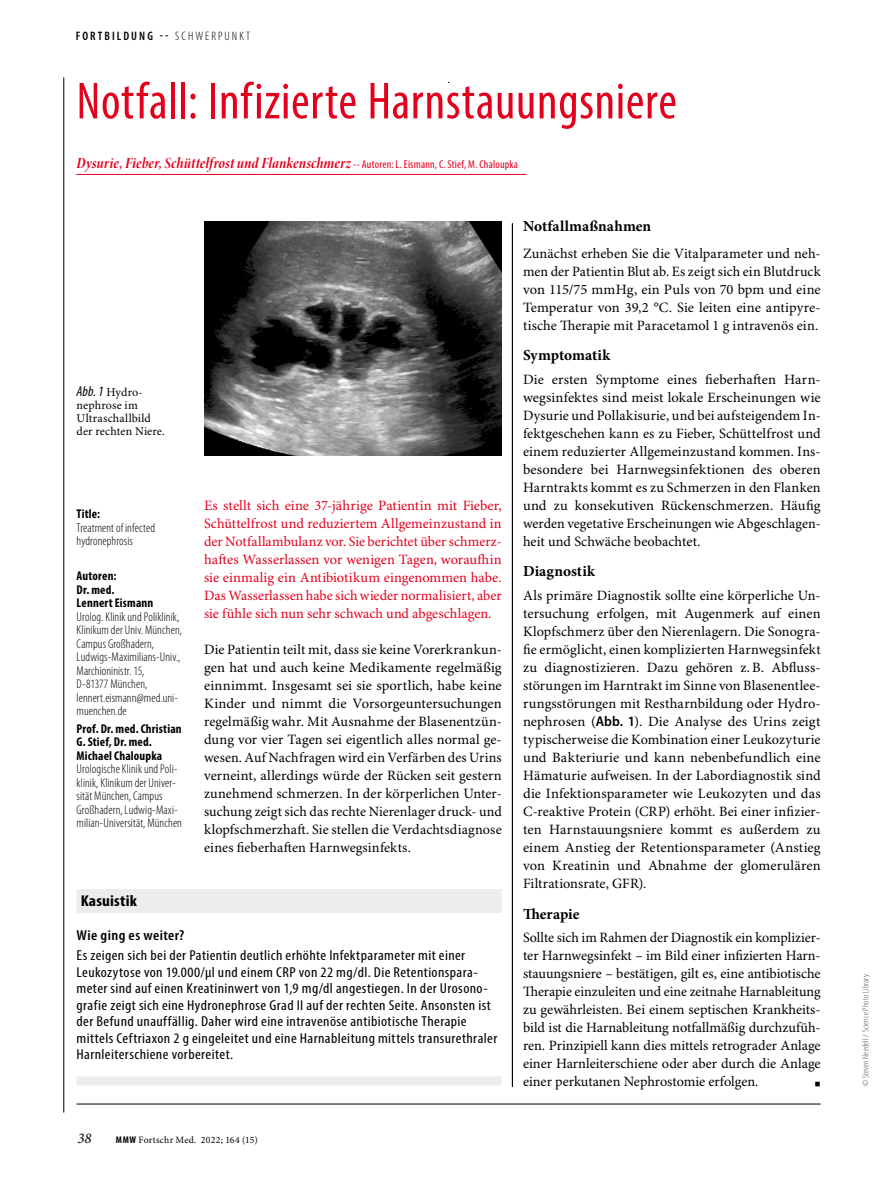
<style>
.page{position:relative;width:893px;height:1187px;background:#fff}
.page>*{position:absolute;margin:0;border:0;box-sizing:border-box;transform-origin:0 0}
.Title_kleinrot{font:condensed 52.5px "Myriad Pro";letter-spacing:.015em;color:#e3001d}
.SuperTitle_1rot{font:15.75px "Minion Pro Bold Cn It Disp";letter-spacing:.005em;color:#e3001d}
.Box_Heading_Kasuisti{font:700 condensed 15.75px "Myriad Pro";letter-spacing:.01em;color:#000;scale:1.1 1}
.SectionHeading_1_x{font:700 15.3px "Minion Pro";color:#000}
.t1{font:italic 14.85px "Minion Pro";color:#000}
.Para_Box_Linie{font:condensed 14.4px/16.5px "Myriad Pro";letter-spacing:.025em;color:#000;scale:1.1 1}
.Box_SectionHeading_x{font:600 condensed 14.4px "Myriad Pro";letter-spacing:.03em;color:#000;scale:1.1 1}
.Para_x{font:14.25px/18px "Minion Pro";letter-spacing:.005em;color:#000;text-align:justify}
.Trailer_kleinrot{font:14.25px/18px "Minion Pro";color:#e3001d;text-align:justify}
.Para_Box_Author_Appe{font:300 condensed 12.75px/13.5px "Myriad Pro";letter-spacing:.005em;color:#000}
.Para_Box_Author_Name{font:700 condensed 12.75px/13.5px "Myriad Pro";letter-spacing:.015em;color:#000}
.Title_English{font:300 condensed 12.75px/13.5px "Myriad Pro";letter-spacing:.005em;color:#000}
.Box_Heading_Author{font:700 condensed 12.75px "Myriad Pro";letter-spacing:.015em;color:#000}
.NoXML_Title{font:700 condensed 12.75px "Myriad Pro";letter-spacing:.01em;color:#000}
.t2{font:600 condensed 12.3px "Myriad Pro";letter-spacing:.165em;color:#000}
.Image_Caption_Abbnum{font:12px/12.8px "Minion Pro";letter-spacing:.01em;color:#000}
.Para_x-2{font:10.5px "Arial Unicode MS";color:#000}
.t3{font:9.75px "Minion Pro";letter-spacing:.025em;color:#000}
.Image_Source_x{font:300 condensed 9px "Myriad Pro";letter-spacing:.02em;color:#565655}
.s1{font-weight:300}
.s2{font-family:"Myriad Pro";font-stretch:condensed;font-size:11.4px}
.s3{font-family:"Myriad Pro";font-style:italic;font-stretch:condensed;font-size:14.25px}
.s4{font-family:"Myriad Pro";font-weight:700;font-stretch:condensed}
.s5{font-family:"Myriad Pro";font-weight:600;font-stretch:semi-condensed}
</style>
<div class="page">
<hr style="left:77px;top:1103px;width:744px;height:1px;background:#000">
<hr style="left:64px;top:77px;width:1px;height:1035px;background:#000">
<hr style="left:512px;top:223px;width:1px;height:863px;background:#000">
<hr style="left:77px;top:174px;width:449px;height:1px;background:#e3001d">
<img style="left:204px;top:221px;width:298px;height:234px">
<div style="left:77px;top:889px;width:425px;height:24px;background:#ececec"></div>
<div style="left:77px;top:1076px;width:425px;height:9px;background:#ececec"></div>
<p class="t2" style="left:76px;top:29px;width:176px">FORTBILDUNG -- <span class="s1">SCHWERPUNKT</span></p>
<p class="Title_kleinrot" style="left:77px;top:69px;width:602px">Notfall: Infizierte Harnstauungsniere</p>
<p class="SuperTitle_1rot" style="left:77px;top:152px;width:443px">Dysurie, Fieber, Schüttelfrost und Flankenschmerz <span class="s2">-- Autoren: L. Eismann, C. Stief, M. Chaloupka</span></p>
<p class="Image_Caption_Abbnum" style="left:77px;top:386px;width:90px"><span class="s3">Abb. 1</span> Hydro&shy;nephrose im<br>Ultraschallbild der rechten Niere.</p>
<p class="NoXML_Title" style="left:77px;top:506px;width:25px">Title:</p>
<p class="Title_English" style="left:77px;top:521px;width:80px">Treatment of infected hydronephrosis</p>
<p class="Box_Heading_Author" style="left:77px;top:568px;width:41px">Autoren:</p>
<p class="Para_Box_Author_Name" style="left:77px;top:582px;width:78px">Dr. med.<br>Lennert Eismann</p>
<p class="Para_Box_Author_Appe" style="left:77px;top:610px;width:107px">Urolog. Klinik und Poliklinik,<br>Klinikum der Univ. München,<br>Campus Großhadern,<br>Ludwigs-Maximilians-Univ.,<br>Marchioninistr. 15,<br>D-81377 München, lennert.eismann@med.uni&shy;muenchen.de</p>
<p class="Para_Box_Author_Name" style="left:77px;top:721px;width:107px">Prof. Dr. med. Christian<br>G. Stief, Dr. med.<br>Michael Chaloupka</p>
<p class="Para_Box_Author_Appe" style="left:77px;top:762px;width:107px">Urologische Klinik und Poli&shy;klinik, Klinikum der Univer&shy;sität München, Campus<br>Großhadern, Ludwig-Maxi&shy;milian-Universität, München</p>
<p class="Trailer_kleinrot" style="left:204px;top:496px;width:299px">Es stellt sich eine 37-jährige Patientin mit Fieber, Schüttelfrost und reduziertem Allgemeinzustand in der Notfallambulanz vor. Sie berichtet über schmerz&shy;haftes Wasserlassen vor wenigen Tagen, woraufhin sie einmalig ein Antibiotikum eingenommen habe.<br>Das Wasserlassen habe sich wieder normalisiert, aber sie fühle sich nun sehr schwach und abgeschlagen.</p>
<p class="Para_x" style="left:204px;top:640px;width:299px">Die Patientin teilt mit, dass sie keine Vorerkrankun&shy;gen hat und auch keine Medikamente regelmäßig einnimmt. Insgesamt sei sie sportlich, habe keine Kinder und nimmt die Vorsorgeuntersuchungen regelmäßig wahr. Mit Ausnahme der Blasenentzün&shy;dung vor vier Tagen sei eigentlich alles normal ge&shy;wesen. Auf Nachfragen wird ein Verfärben des Urins verneint, allerdings würde der Rücken seit gestern zunehmend schmerzen. In der körperlichen Unter&shy;suchung zeigt sich das rechte Nierenlager druck- und klopfschmerzhaft. Sie stellen die Verdachtsdiagnose eines fieberhaften Harnwegsinfekts.</p>
<p class="Box_Heading_Kasuisti" style="left:81px;top:890px;width:53px">Kasuistik</p>
<p class="Box_SectionHeading_x" style="left:77px;top:926px;width:99px">Wie ging es weiter?</p>
<p class="Para_Box_Linie" style="left:77px;top:947px;width:384px">Es zeigen sich bei der Patientin deutlich erhöhte Infektparameter mit einer Leukozytose von 19.000/μl und einem CRP von 22 mg/dl. Die Retentionspara&shy;meter sind auf einen Kreatininwert von 1,9 mg/dl angestiegen. In der Urosono&shy;grafie zeigt sich eine Hydronephrose Grad II auf der rechten Seite. Ansonsten ist der Befund unauffällig. Daher wird eine intravenöse antibiotische Therapie mittels Ceftriaxon 2 g eingeleitet und eine Harnableitung mittels transurethraler Harnleiterschiene vorbereitet.</p>
<p class="t1" style="left:77px;top:1129px;width:16px">38</p>
<p class="t3" style="left:116px;top:1133px;width:143px"><span class="s4">MMW</span> Fortschr Med. 2022; 164 (15)</p>
<p class="SectionHeading_1_x" style="left:523px;top:217px;width:130px">Notfallmaßnahmen</p>
<p class="Para_x" style="left:523px;top:244px;width:299px">Zunächst erheben Sie die Vitalparameter und neh&shy;men der Patientin Blut ab. Es zeigt sich ein Blutdruck von 115/75 mmHg, ein Puls von 70 bpm und eine Temperatur von 39,2 °C. Sie leiten eine antipyre&shy;tische Therapie mit Paracetamol 1 g intravenös ein.</p>
<p class="SectionHeading_1_x" style="left:523px;top:346px;width:89px">Symptomatik</p>
<p class="Para_x" style="left:523px;top:370px;width:299px">Die ersten Symptome eines fieberhaften Harn&shy;wegsinfektes sind meist lokale Erscheinungen wie Dysurie und Pollakisurie, und bei aufsteigendem In&shy;fektgeschehen kann es zu Fieber, Schüttelfrost und einem reduzierter Allgemeinzustand kommen. Ins&shy;besondere bei Harnwegsinfektionen des oberen Harntrakts kommt es zu Schmerzen in den Flanken und zu konsekutiven Rückenschmerzen. Häufig werden vegetative Erscheinungen wie Abgeschlagen&shy;heit und Schwäche beobachtet.</p>
<p class="SectionHeading_1_x" style="left:523px;top:562px;width:74px">Diagnostik</p>
<p class="Para_x" style="left:523px;top:586px;width:299px">Als primäre Diagnostik sollte eine körperliche Un&shy;tersuchung erfolgen, mit Augenmerk auf einen Klopfschmerz über den Nierenlagern. Die Sonogra&shy;fie ermöglicht, einen komplizierten Harnwegsinfekt zu diagnostizieren. Dazu gehören z.B. Abfluss&shy;störungen im Harntrakt im Sinne von Blasenentlee&shy;rungsstörungen mit Restharnbildung oder Hydro&shy;nephrosen (<span class="s5">Abb. 1</span>). Die Analyse des Urins zeigt typischerweise die Kombination einer Leukozyturie und Bakteriurie und kann nebenbefundlich eine Hämaturie aufweisen. In der Labordiagnostik sind die Infektionsparameter wie Leukozyten und das C-reaktive Protein (CRP) erhöht. Bei einer infizier&shy;ten Harnstauungsniere kommt es außerdem zu einem Anstieg der Retentionsparameter (Anstieg von Kreatinin und Abnahme der glomerulären Filtrationsrate, GFR).</p>
<p class="SectionHeading_1_x" style="left:523px;top:904px;width:58px">Therapie</p>
<p class="Para_x" style="left:523px;top:928px;width:299px">Sollte sich im Rahmen der Diagnostik ein komplizier&shy;ter Harnwegsinfekt – im Bild einer infizierten Harn&shy;stauungsniere – bestätigen, gilt es, eine antibiotische Therapie einzuleiten und eine zeitnahe Harnableitung zu gewährleisten. Bei einem septischen Krankheits&shy;bild ist die Harnableitung notfallmäßig durchzufüh&shy;ren. Prinzipiell kann dies mittels retrograder Anlage einer Harnleiterschiene oder aber durch die Anlage einer perkutanen Nephrostomie erfolgen.</p>
<p class="Para_x-2" style="left:814px;top:1076px;width:8px">■</p>
<p class="Image_Source_x" style="left:861px;top:1085px;width:113px;rotate:-90deg">© Steven Needell / Science Photo Library</p>
</div>
